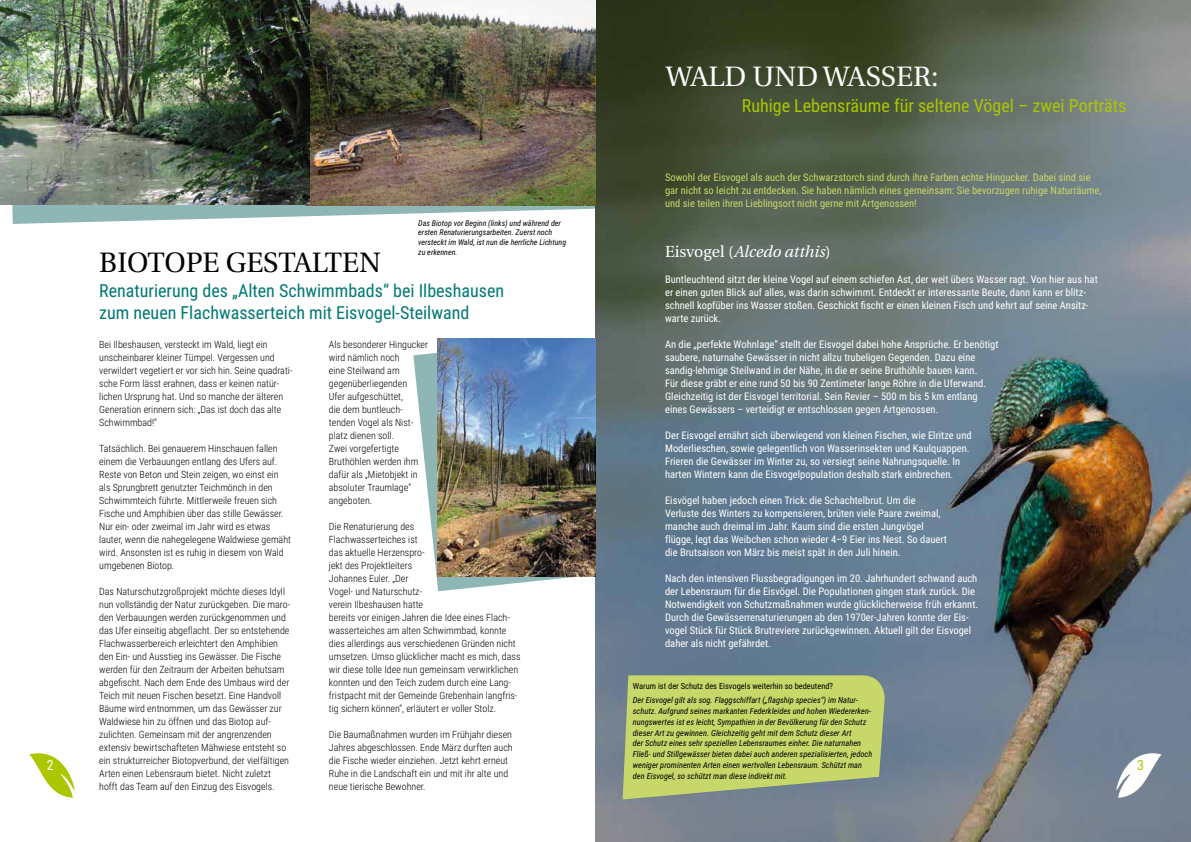
<style>
.page{position:relative;width:1191px;height:842px;background:#fff}
.page>*{position:absolute;margin:0;border:0;box-sizing:border-box;transform-origin:0 0}
.t1{font:28px "Heuristica";color:#000}
.t2{font:28px "Heuristica";color:#fff}
.t3{font:18px/21.6px "Roboto Condensed";color:#007874}
.t4{font:18px "Roboto Condensed";color:#acc600}
.t5{font:italic 16px "Heuristica";color:#fff}
.t6{font:14px "Roboto Condensed";color:#acc600}
.t7{font:14px "Roboto Condensed";color:#fff}
.t8{font:10.5px/13px "Roboto Condensed";color:#fff}
.t9{font:10.5px/13px "Roboto Condensed";color:#c8d76a}
.t10{font:300 10px/13px "Roboto Condensed";color:#000}
.t11{font:italic 8.4px/10.8px "Roboto Condensed";color:#000}
.t12{font:8.4px "Roboto Condensed";color:#000}
.t13{font:italic 8px/9.6px "Roboto Condensed";color:#000}
.s1{font-style:normal}
</style>
<div class="page">
<svg style="left:12px;top:205px;width:583px;height:19px;fill:#8eb6b4"></svg>
<img style="left:595px;top:0;width:596px;height:842px">
<svg style="left:622px;top:675px;width:262px;height:124px;background:#becd6e"></svg>
<svg style="left:413px;top:353px;width:182px;height:238px"></svg>
<img style="left:29px;top:753px;width:46px;height:45px">
<img style="left:1112px;top:747px;width:50px;height:52px">
<img style="left:309px;top:0;width:286px;height:205px">
<img style="left:437px;top:339px;width:158px;height:237px">
<img style="left:0;top:0;width:309px;height:205px">
<h3 class="t7" style="left:47px;top:755px;width:8px">2</h3>
<h1 class="t1" style="left:99px;top:241px;width:283px">BIOTOPE GESTALTEN</h1>
<p class="t13" style="left:418px;top:218px;width:149px">Das Biotop vor Beginn (links) und während der ersten Renaturierungsarbeiten. Zuerst noch versteckt im Wald, ist nun die herrliche Lichtung zu erkennen.</p>
<h2 class="t3" style="left:99px;top:279px;width:406px">Renaturierung des „Alten Schwimmbads“ bei Ilbeshausen zum neuen Flachwasserteich mit Eisvogel-Steilwand</h2>
<p class="t10" style="left:99px;top:338px;width:195px">Bei Ilbeshausen, versteckt im Wald, liegt ein unscheinbarer kleiner Tümpel. Vergessen und verwildert vegetiert er vor sich hin. Seine quadrati&shy;sche Form lässt erahnen, dass er keinen natür&shy;lichen Ursprung hat. Und so manche der älteren Generation erinnern sich: „Das ist doch das alte Schwimmbad!“</p>
<p class="t10" style="left:99px;top:442px;width:193px">Tatsächlich. Bei genauerem Hinschauen fallen einem die Verbauungen entlang des Ufers auf.<br>Reste von Beton und Stein zeigen, wo einst ein als Sprungbrett genutzter Teichmönch in den Schwimmteich führte. Mittlerweile freuen sich Fische und Amphibien über das stille Gewässer.<br>Nur ein- oder zweimal im Jahr wird es etwas lauter, wenn die nahegelegene Waldwiese gemäht wird. Ansonsten ist es ruhig in diesem von Wald umgebenen Biotop.</p>
<p class="t10" style="left:99px;top:585px;width:192px">Das Naturschutzgroßprojekt möchte dieses Idyll nun vollständig der Natur zurückgeben. Die maro&shy;den Verbauungen werden zurückgenommen und das Ufer einseitig abgeflacht. Der so entstehende Flachwasserbereich erleichtert den Amphibien den Ein- und Ausstieg ins Gewässer. Die Fische werden für den Zeitraum der Arbeiten behutsam abgefischt. Nach dem Ende des Umbaus wird der Teich mit neuen Fischen besetzt. Eine Handvoll Bäume wird entnommen, um das Gewässer zur Waldwiese hin zu öffnen und das Biotop auf&shy;zulichten. Gemeinsam mit der angrenzenden extensiv bewirtschafteten Mähwiese entsteht so ein strukturreicher Biotopverbund, der vielfältigen Arten einen Lebensraum bietet. Nicht zuletzt hofft das Team auf den Einzug des Eisvogels.</p>
<p class="t10" style="left:329px;top:338px;width:101px">Als besonderer Hingucker wird nämlich noch<br>eine Steilwand am gegenüberliegenden<br>Ufer aufgeschüttet,<br>die dem buntleuch&shy;tenden Vogel als Nist&shy;platz dienen soll.<br>Zwei vorgefertigte<br>Bruthöhlen werden ihm dafür als „Mietobjekt in absoluter Traumlage“ angeboten.</p>
<p class="t10" style="left:329px;top:520px;width:193px">Die Renaturierung des<br>Flachwasserteiches ist<br>das aktuelle Herzenspro-<br>jekt des Projektleiters<br>Johannes Euler. „Der<br>Vogel- und Naturschutz-<br>verein Ilbeshausen hatte<br>bereits vor einigen Jahren die Idee eines Flach&shy;wasserteiches am alten Schwimmbad, konnte dies allerdings aus verschiedenen Gründen nicht umsetzen. Umso glücklicher macht es mich, dass wir diese tolle Idee nun gemeinsam verwirklichen konnten und den Teich zudem durch eine Lang&shy;fristpacht mit der Gemeinde Grebenhain langfris&shy;tig sichern können“, erläutert er voller Stolz.</p>
<p class="t10" style="left:329px;top:728px;width:185px">Die Baumaßnahmen wurden im Frühjahr diesen Jahres abgeschlossen. Ende März durften auch die Fische wieder einziehen. Jetzt kehrt erneut Ruhe in die Landschaft ein und mit ihr alte und neue tierische Bewohner.</p>
<h1 class="t2" style="left:665px;top:55px;width:274px">WALD UND WASSER:</h1>
<h2 class="t4" style="left:742px;top:93px;width:386px">Ruhige Lebensräume für seltene Vögel – zwei Porträts</h2>
<p class="t9" style="left:665px;top:171px;width:438px">Sowohl der Eisvogel als auch der Schwarzstorch sind durch ihre Farben echte Hingucker. Dabei sind sie gar nicht so leicht zu entdecken. Sie haben nämlich eines gemeinsam: Sie bevorzugen ruhige Naturräume, und sie teilen ihren Lieblingsort nicht gerne mit Artgenossen!</p>
<h3 class="t5" style="left:665px;top:239px;width:167px"><span class="s1">Eisvogel (</span>Alcedo atthis<span class="s1">)</span></h3>
<p class="t8" style="left:665px;top:272px;width:434px">Buntleuchtend sitzt der kleine Vogel auf einem schiefen Ast, der weit übers Wasser ragt. Von hier aus hat er einen guten Blick auf alles, was darin schwimmt. Entdeckt er interessante Beute, dann kann er blitz&shy;schnell kopfüber ins Wasser stoßen. Geschickt fischt er einen kleinen Fisch und kehrt auf seine Ansitz&shy;warte zurück.</p>
<p class="t8" style="left:665px;top:337px;width:335px">An die „perfekte Wohnlage“ stellt der Eisvogel dabei hohe Ansprüche. Er benötigt saubere, naturnahe Gewässer in nicht allzu trubeligen Gegenden. Dazu eine sandig-lehmige Steilwand in der Nähe, in die er seine Bruthöhle bauen kann.<br>Für diese gräbt er eine rund 50 bis 90 Zentimeter lange Röhre in die Uferwand.<br>Gleichzeitig ist der Eisvogel territorial. Sein Revier – 500 m bis 5 km entlang eines Gewässers – verteidigt er entschlossen gegen Artgenossen.</p>
<p class="t8" style="left:665px;top:428px;width:308px">Der Eisvogel ernährt sich überwiegend von kleinen Fischen, wie Elritze und Moderlieschen, sowie gelegentlich von Wasserinsekten und Kaulquappen.<br>Frieren die Gewässer im Winter zu, so versiegt seine Nahrungsquelle. In harten Wintern kann die Eisvogelpopulation deshalb stark einbrechen.</p>
<p class="t8" style="left:665px;top:493px;width:283px">Eisvögel haben jedoch einen Trick: die Schachtelbrut. Um die Verluste des Winters zu kompensieren, brüten viele Paare zweimal, manche auch dreimal im Jahr. Kaum sind die ersten Jungvögel flügge, legt das Weibchen schon wieder 4–9 Eier ins Nest. So dauert die Brutsaison von März bis meist spät in den Juli hinein.</p>
<p class="t8" style="left:665px;top:571px;width:315px">Nach den intensiven Flussbegradigungen im 20. Jahrhundert schwand auch der Lebensraum für die Eisvögel. Die Populationen gingen stark zurück. Die Notwendigkeit von Schutzmaßnahmen wurde glücklicherweise früh erkannt.<br>Durch die Gewässerrenaturierungen ab den 1970er-Jahren konnte der Eis&shy;vogel Stück für Stück Brutreviere zurückgewinnen. Aktuell gilt der Eisvogel daher als nicht gefährdet.</p>
<p class="t12" style="left:633px;top:680px;width:202px">Warum ist der Schutz des Eisvogels weiterhin so bedeutend?</p>
<p class="t11" style="left:633px;top:694px;width:241px">Der Eisvogel gilt als sog. Flaggschiffart („flagship species“) im Natur&shy;schutz. Aufgrund seines markanten Federkleides und hohen Wiedererken&shy;nungswertes ist es leicht, Sympathien in der Bevölkerung für den Schutz dieser Art zu gewinnen. Gleichzeitig geht mit dem Schutz dieser Art<br>der Schutz eines sehr speziellen Lebensraumes einher. Die naturnahen Fließ- und Stillgewässer bieten dabei auch anderen spezialisierten, jedoch weniger prominenten Arten einen wertvollen Lebensraum. Schützt man den Eisvogel, so schützt man diese indirekt mit.</p>
<h3 class="t6" style="left:1137px;top:755px;width:8px">3</h3>
</div>
